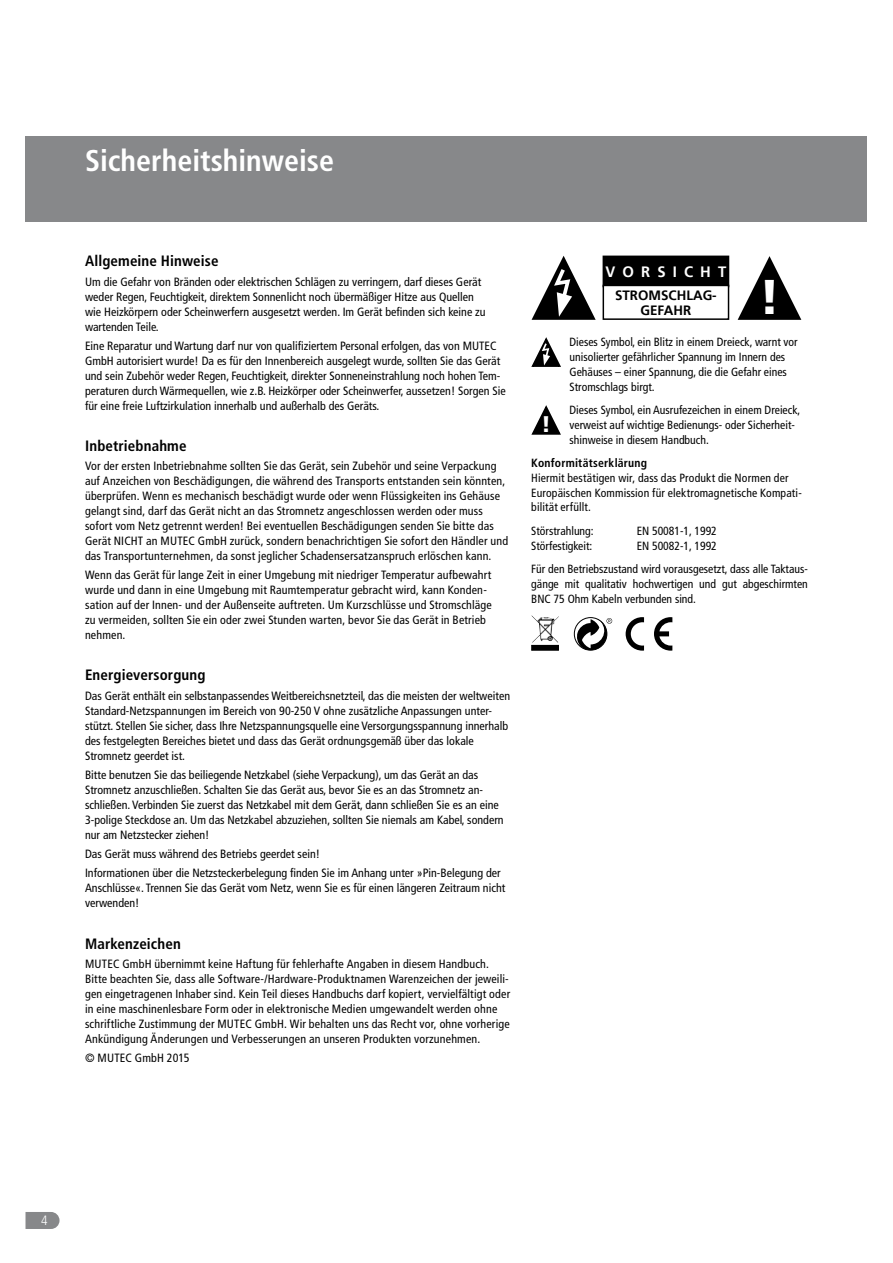
<style>
.page{position:relative;width:893px;height:1263px;background:#fff}
.page>*{position:absolute;margin:0;border:0;box-sizing:border-box;transform-origin:0 0}
.t1{font:900 48.45px "Frutiger 75";color:#fff}
.t2{font:700 condensed 30px "Frutiger LT Pro";color:#fff}
.t3{font:900 22.5px "Frutiger 75";color:#fff}
.t4{font:700 condensed 15px "Frutiger LT Pro";letter-spacing:.01em;color:#000}
.t5{font:700 15px "Frutiger";letter-spacing:.48em;color:#fff}
.t6{font:700 13.5px/15px "Frutiger";color:#000;text-align:center}
.t7{font:300 condensed 13.5px "Frutiger LT Pro";color:#fff}
.t8{font:condensed 12px/15px "Frutiger LT Pro";color:#000}
.t9{font:condensed 11.85px/14.9px "Frutiger LT Pro";color:#000}
.t10{font:700 condensed 11.85px "Frutiger LT Pro";letter-spacing:.02em;color:#000}
</style>
<div class="page">
<div style="left:26px;top:136px;width:841px;height:86px;background:#87888a"></div>
<svg style="left:26px;top:1212px;width:34px;height:17px"></svg>
<svg style="left:531px;top:405px;width:30px;height:30px"></svg>
<div style="left:603px;top:256px;width:125px;height:31px;background:#000"></div>
<div style="left:603px;top:285px;width:126px;height:35px;border:1px solid #000"></div>
<svg style="left:602px;top:262px;width:66px;height:32px"></svg>
<svg style="left:728px;top:263px;width:1px;height:17px"></svg>
<svg style="left:737px;top:256px;width:64px;height:64px"></svg>
<svg style="left:531px;top:256px;width:65px;height:64px"></svg>
<svg style="left:531px;top:337px;width:30px;height:30px"></svg>
<div style="left:532px;top:645px;width:26px;height:5px;background:#000"></div>
<div style="left:531px;top:645px;width:28px;height:6px;border:1px solid #000"></div>
<img style="left:532px;top:623px;width:26px;height:20px">
<div style="left:574px;top:617px;width:33px;height:33px;border:1px solid #000;border-radius:50%"></div>
<svg style="left:576px;top:618px;width:36px;height:33px"></svg>
<svg style="left:626px;top:617px;width:18px;height:34px"></svg>
<svg style="left:654px;top:617px;width:18px;height:34px"></svg>
<h2 class="t2" style="left:85px;top:143px;width:251px">Sicherheitshinweise</h2>
<p class="t4" style="left:85px;top:252px;width:135px">Allgemeine Hinweise</p>
<p class="t8" style="left:85px;top:274px;width:402px">Um die Gefahr von Bränden oder elektrischen Schlägen zu verringern, darf dieses Gerät weder Regen, Feuchtigkeit, direktem Sonnenlicht noch übermäßiger Hitze aus Quellen wie Heizkörpern oder Scheinwerfern ausgesetzt werden. Im Gerät befinden sich keine zu wartenden Teile.</p>
<p class="t8" style="left:85px;top:338px;width:422px">Eine Reparatur und Wartung darf nur von qualifiziertem Personal erfolgen, das von MUTEC GmbH autorisiert wurde! Da es für den Innenbereich ausgelegt wurde, sollten Sie das Gerät und sein Zubehör weder Regen, Feuchtigkeit, direkter Sonneneinstrahlung noch hohen Tem&shy;peraturen durch Wärmequellen, wie z.B. Heizkörper oder Scheinwerfer, aussetzen! Sorgen Sie für eine freie Luftzirkulation innerhalb und außerhalb des Geräts.</p>
<p class="t4" style="left:85px;top:437px;width:103px">Inbetriebnahme</p>
<p class="t8" style="left:85px;top:458px;width:425px">Vor der ersten Inbetriebnahme sollten Sie das Gerät, sein Zubehör und seine Verpackung auf Anzeichen von Beschädigungen, die während des Transports entstanden sein könnten, überprüfen. Wenn es mechanisch beschädigt wurde oder wenn Flüssigkeiten ins Gehäuse gelangt sind, darf das Gerät nicht an das Stromnetz angeschlossen werden oder muss sofort vom Netz getrennt werden! Bei eventuellen Beschädigungen senden Sie bitte das Gerät NICHT an MUTEC GmbH zurück, sondern benachrichtigen Sie sofort den Händler und das Transportunternehmen, da sonst jeglicher Schadensersatzanspruch erlöschen kann.</p>
<p class="t8" style="left:85px;top:568px;width:408px">Wenn das Gerät für lange Zeit in einer Umgebung mit niedriger Temperatur aufbewahrt wurde und dann in eine Umgebung mit Raumtemperatur gebracht wird, kann Konden&shy;sation auf der Innen- und der Außenseite auftreten. Um Kurzschlüsse und Stromschläge zu vermeiden, sollten Sie ein oder zwei Stunden warten, bevor Sie das Gerät in Betrieb nehmen.</p>
<p class="t4" style="left:85px;top:666px;width:122px">Energieversorgung</p>
<p class="t8" style="left:85px;top:688px;width:427px">Das Gerät enthält ein selbstanpassendes Weitbereichsnetzteil, das die meisten der weltweiten Standard-Netzspannungen im Bereich von 90-250 V ohne zusätzliche Anpassungen unter&shy;stützt. Stellen Sie sicher, dass Ihre Netzspannungsquelle eine Versorgungsspannung innerhalb des festgelegten Bereiches bietet und dass das Gerät ordnungsgemäß über das lokale Stromnetz geerdet ist.</p>
<p class="t8" style="left:85px;top:767px;width:420px">Bitte benutzen Sie das beiliegende Netzkabel (siehe Verpackung), um das Gerät an das Stromnetz anzuschließen. Schalten Sie das Gerät aus, bevor Sie es an das Stromnetz an&shy;schließen. Verbinden Sie zuerst das Netzkabel mit dem Gerät, dann schließen Sie es an eine 3-polige Steckdose an. Um das Netzkabel abzuziehen, sollten Sie niemals am Kabel, sondern nur am Netzstecker ziehen!</p>
<p class="t8" style="left:85px;top:844px;width:417px;line-height:19.2px">Das Gerät muss während des Betriebs geerdet sein!<br>Informationen über die Netzsteckerbelegung finden Sie im Anhang unter »Pin-Belegung der</p>
<p class="t8" style="left:85px;top:881px;width:422px">Anschlüsse«. Trennen Sie das Gerät vom Netz, wenn Sie es für einen längeren Zeitraum nicht verwenden!</p>
<p class="t4" style="left:85px;top:935px;width:97px">Markenzeichen</p>
<p class="t8" style="left:85px;top:956px;width:427px">MUTEC GmbH übernimmt keine Haftung für fehlerhafte Angaben in diesem Handbuch.<br>Bitte beachten Sie, dass alle Software-/Hardware-Produktnamen Warenzeichen der jeweili&shy;gen eingetragenen Inhaber sind. Kein Teil dieses Handbuchs darf kopiert, vervielfältigt oder in eine maschinenlesbare Form oder in elektronische Medien umgewandelt werden ohne schriftliche Zustimmung der MUTEC GmbH. Wir behalten uns das Recht vor, ohne vorherige Ankündigung Änderungen und Verbesserungen an unseren Produkten vorzunehmen.</p>
<p class="t8" style="left:85px;top:1051px;width:106px">© MUTEC GmbH 2015</p>
<p class="t5" style="left:605px;top:263px;width:122px">VORSICHT</p>
<p class="t6" style="left:615px;top:288px;width:103px">STROMSCHLAG-<br>GEFAHR</p>
<h1 class="t1" style="left:759px;top:267px;width:23px">!</h1>
<p class="t9" style="left:570px;top:335px;width:230px">Dieses Symbol, ein Blitz in einem Dreieck, warnt vor unisolierter gefährlicher Spannung im Innern des Gehäuses – einer Spannung, die die Gefahr eines Stromschlags birgt.</p>
<p class="t9" style="left:570px;top:402px;width:232px">Dieses Symbol, ein Ausrufezeichen in einem Dreieck, verweist auf wichtige Bedienungs- oder Sicherheit&shy;shinweise in diesem Handbuch.</p>
<p class="t10" style="left:531px;top:456px;width:117px">Konformitätserklärung</p>
<p class="t9" style="left:531px;top:470px;width:272px">Hiermit bestätigen wir, dass das Produkt die Normen der<br>Europäischen Kommission für elektromagnetische Kompati&shy;bilität erfüllt.</p>
<p class="t9" style="left:531px;top:523px;width:64px">Störstrahlung:</p>
<p class="t9" style="left:637px;top:523px;width:82px">EN 50081-1, 1992</p>
<p class="t9" style="left:531px;top:538px;width:63px">Störfestigkeit:</p>
<h3 class="t3" style="left:541px;top:410px;width:11px">!</h3>
<p class="t9" style="left:531px;top:534px;width:278px;line-height:23.2px;text-indent:105px">EN 50082-1, 1992<br>Für den Betriebszustand wird vorausgesetzt, dass alle Taktaus-</p>
<p class="t9" style="left:531px;top:576px;width:278px">gänge mit qualitativ hochwertigen und gut abgeschirmten<br>BNC 75 Ohm Kabeln verbunden sind.</p>
<p class="t7" style="left:41px;top:1212px;width:8px">4</p>
</div>
